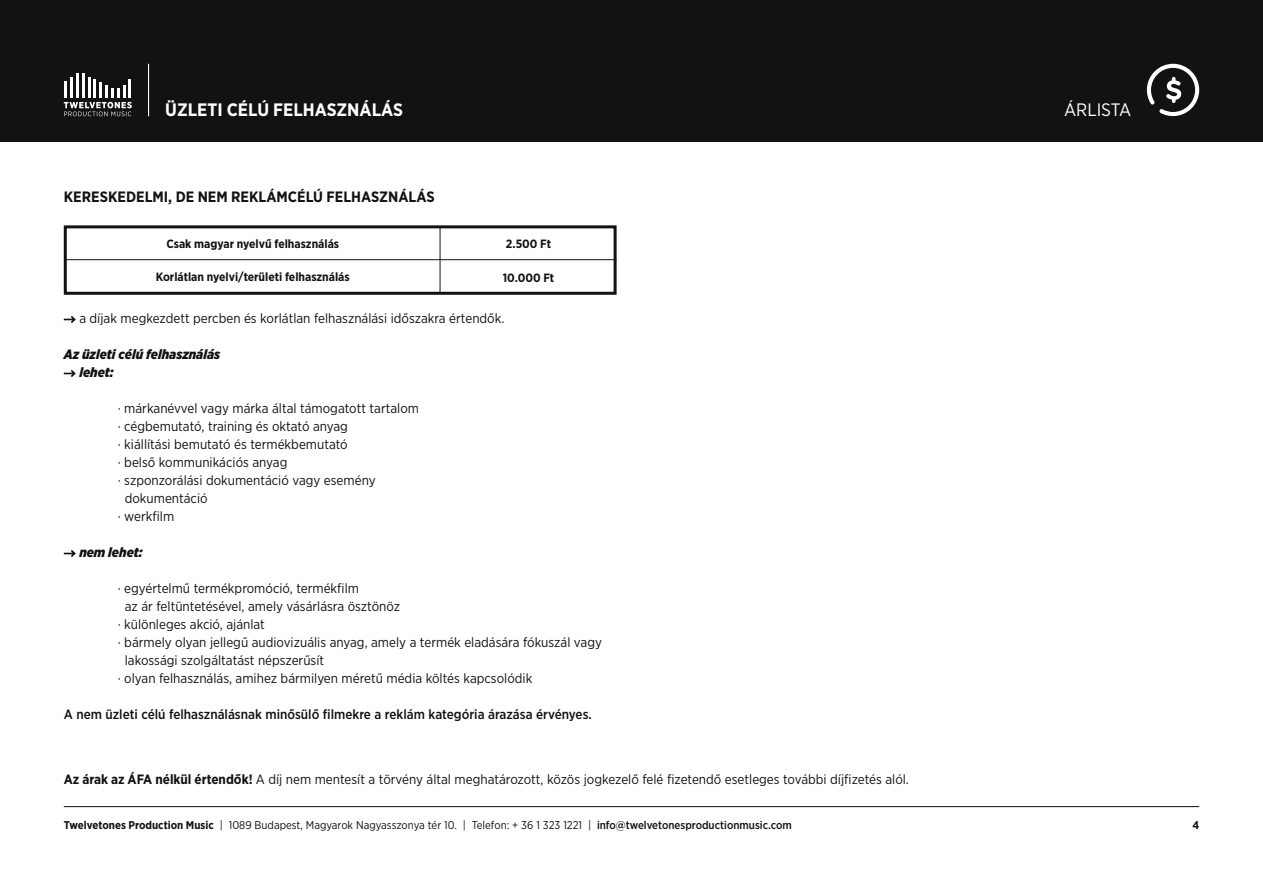
<style>
.page{position:relative;width:1263px;height:893px;background:#fff}
.page>*{position:absolute;margin:0;border:0;box-sizing:border-box;transform-origin:0 0}
.t1{font:700 18px "Gotham Narrow";color:#fff}
.t2{font:18px "Gotham Narrow";color:#fff}
.t3{font:700 15px "Gotham Narrow";color:#121212}
.t4{font:13.5px "Gotham Narrow";color:#121212}
.t5{font:500 13.5px "Gotham Narrow";color:#121212}
.t6{font:italic 900 13.5px/18px "Gotham Narrow";color:#121212}
.t7{font:700 12px "Gotham Narrow";color:#121212}
.t8{font:11.25px "Gotham Narrow";color:#121212}
.t9{font:700 11.25px "Gotham Narrow";color:#121212}
.s1{font-weight:700}
.s2{font-weight:500}
</style>
<div class="page">
<div style="left:0;top:0;width:1263px;height:141px;background:#121212"></div>
<hr style="left:64px;top:806px;width:1135px;height:1px;background:#121212">
<hr style="left:148px;top:64px;width:1px;height:52px;background:#fff">
<hr style="left:64px;top:81px;width:3px;height:17px;background:#fff">
<hr style="left:70px;top:77px;width:3px;height:21px;background:#fff">
<hr style="left:76px;top:73px;width:3px;height:25px;background:#fff">
<hr style="left:82px;top:73px;width:3px;height:25px;background:#fff">
<hr style="left:88px;top:77px;width:3px;height:21px;background:#fff">
<hr style="left:93px;top:80px;width:3px;height:18px;background:#fff">
<hr style="left:99px;top:83px;width:3px;height:15px;background:#fff">
<hr style="left:128px;top:80px;width:3px;height:18px;background:#fff">
<svg style="left:64px;top:86px;width:68px;height:30px"></svg>
<svg style="left:64px;top:316px;width:12px;height:7px"></svg>
<svg style="left:64px;top:370px;width:12px;height:7px"></svg>
<svg style="left:64px;top:550px;width:12px;height:7px"></svg>
<div style="left:64px;top:225px;width:553px;height:70px;border:3px solid #121212"></div>
<hr style="left:65px;top:259px;width:552px;height:1px;background:#121212">
<hr style="left:440px;top:227px;width:1px;height:67px;background:#121212">
<svg style="left:1147px;top:64px;width:52px;height:52px"></svg>
<h1 class="t1" style="left:165px;top:98px;width:239px">Üzleti célú felhasználás</h1>
<p class="t3" style="left:64px;top:187px;width:372px">Kereskedelmi, de nem reklámcélú felhasználás</p>
<p class="t7" style="left:166px;top:236px;width:174px">Csak magyar nyelvű felhasználás</p>
<p class="t7" style="left:156px;top:270px;width:196px">Korlátlan nyelvi/területi felhasználás</p>
<p class="t7" style="left:506px;top:236px;width:47px">2.500 Ft</p>
<p class="t7" style="left:503px;top:270px;width:53px">10.000 Ft</p>
<p class="t4" style="left:79px;top:310px;width:427px">a díjak megkezdett percben és korlátlan felhasználási időszakra értendők.</p>
<p class="t6" style="left:79px;top:345px;width:142px;text-indent:-16px">Az üzleti célú felhasználás lehet:</p>
<p class="t4" style="left:118px;top:400px;width:303px">· márkanévvel vagy márka által támogatott tartalom</p>
<p class="t4" style="left:118px;top:418px;width:232px">· cégbemutató, training és oktató anyag</p>
<p class="t4" style="left:118px;top:436px;width:231px">· kiállítási bemutató és termékbemutató</p>
<p class="t4" style="left:118px;top:454px;width:171px">· belső kommunikációs anyag</p>
<p class="t4" style="left:118px;top:472px;width:259px">· szponzorálási dokumentáció vagy esemény</p>
<p class="t4" style="left:125px;top:490px;width:84px">dokumentáció</p>
<p class="t4" style="left:118px;top:508px;width:58px">· werkfilm</p>
<p class="t6" style="left:79px;top:543px;width:65px">nem lehet:</p>
<p class="t4" style="left:118px;top:580px;width:243px">· egyértelmű termékpromóció, termékfilm</p>
<p class="t4" style="left:125px;top:598px;width:277px">az ár feltüntetésével, amely vásárlásra ösztönöz</p>
<p class="t4" style="left:118px;top:616px;width:149px">· különleges akció, ajánlat</p>
<p class="t4" style="left:118px;top:634px;width:486px">· bármely olyan jellegű audiovizuális anyag, amely a termék eladására fókuszál vagy</p>
<p class="t4" style="left:125px;top:652px;width:201px">lakossági szolgáltatást népszerűsít</p>
<p class="t4" style="left:118px;top:670px;width:416px">· olyan felhasználás, amihez bármilyen méretű média költés kapcsolódik</p>
<p class="t5" style="left:64px;top:706px;width:530px">A nem üzleti célú felhasználásnak minősülő filmekre a reklám kategória árazása érvényes.</p>
<p class="t4" style="left:64px;top:771px;width:847px"><span class="s1">Az árak az ÁFA nélkül értendők!</span> A díj nem mentesít a törvény által meghatározott, közös jogkezelő felé fizetendő esetleges további díjfizetés alól.</p>
<p class="t8" style="left:64px;top:818px;width:729px"><span class="s1">Twelvetones Production Music</span> | 1089 Budapest, Magyarok Nagyasszonya tér 10. | Telefon: + 36 1 323 1221 | <span class="s2">info@twelvetonesproductionmusic.com</span></p>
<h1 class="t2" style="left:1064px;top:99px;width:58px">árlista</h1>
<p class="t9" style="left:1192px;top:818px;width:8px">4</p>
</div>
